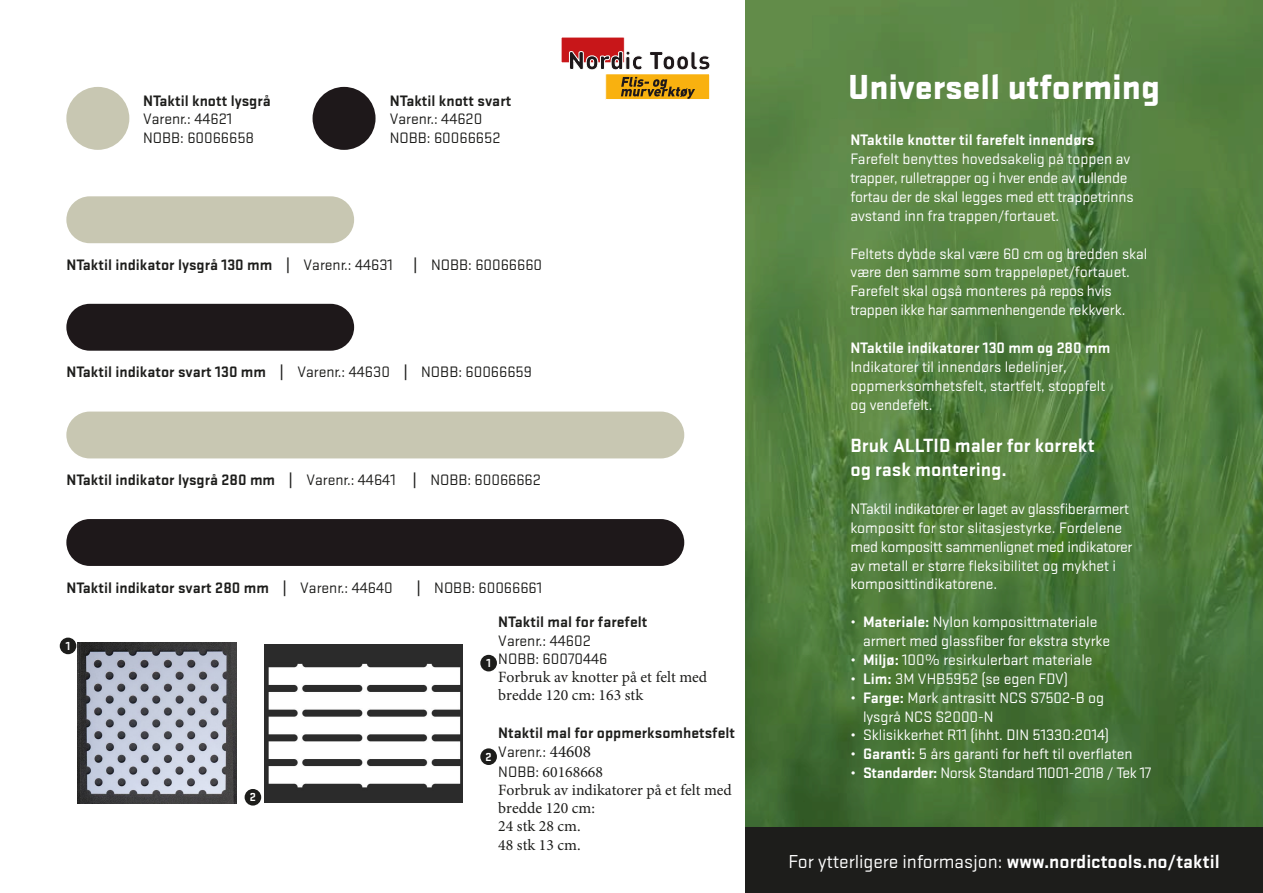
<style>
.page{position:relative;width:1263px;height:893px;background:#fff}
.page>*{position:absolute;margin:0;border:0;box-sizing:border-box;transform-origin:0 0}
.t1{font:900 36.15px "Stratum No 1";color:#fff}
.t2{font:700 19.95px/23.9px "Stratum No 1";color:#fff}
.t3{font:19.5px "Stratum No 1";color:#fff}
.t4{font:15.75px/18.9px "Stratum No 1";color:#fff}
.t5{font:700 15.75px/19.4px "Stratum No 1";color:#1d1d1b}
.t6{font:15.75px/18.3px "Minion Pro";color:#1d1d1b}
.t7{font:15.75px/18.6px "Stratum No 1";color:#1d1d1b}
.t8{font:700 15.75px "Stratum No 1";color:#fff}
.t9{font:15.75px "Stratum No 1";letter-spacing:-.02em;color:#fff}
.t10{font:700 12.15px "Stratum No 1";color:#fff}
.s1{font-weight:900}
.s2{font-weight:400}
.s3{font-family:"Minion Pro";font-weight:400;font-size:17.25px}
.s4{font-family:"Stratum No 1"}
.s5{font-weight:700}
</style>
<div class="page">
<img style="left:745px;top:0;width:518px;height:828px">
<div style="left:745px;top:828px;width:518px;height:65px;background:#1d1d1b"></div>
<div style="left:561px;top:37px;width:63px;height:26px;background:#c81619"></div>
<div style="left:606px;top:74px;width:104px;height:26px;background:#f9b10f"></div>
<div style="left:605px;top:74px;width:105px;height:26px;border:1px solid #fff"></div>
<svg style="left:621px;top:77px;width:74px;height:22px"></svg>
<svg style="left:569px;top:51px;width:141px;height:19px"></svg>
<div style="left:66px;top:87px;width:63px;height:63px;background:#c8c7b2;border-radius:50%"></div>
<div style="left:313px;top:87px;width:62px;height:63px;background:#1e181a;border-radius:50%"></div>
<div style="left:66px;top:196px;width:288px;height:47px;background:#c8c7b2;border-radius:23px"></div>
<div style="left:66px;top:304px;width:288px;height:47px;background:#1e181a;border-radius:23px"></div>
<div style="left:66px;top:412px;width:618px;height:46px;background:#c8c7b2;border-radius:23px"></div>
<div style="left:66px;top:519px;width:618px;height:47px;background:#1e181a;border-radius:23px"></div>
<div style="left:480px;top:655px;width:17px;height:16px;background:#1d1d1b;border-radius:50%"></div>
<div style="left:480px;top:748px;width:17px;height:17px;background:#1d1d1b;border-radius:50%"></div>
<div style="left:60px;top:638px;width:16px;height:16px;background:#1d1d1b;border-radius:50%"></div>
<div style="left:245px;top:789px;width:16px;height:17px;background:#1d1d1b;border-radius:50%"></div>
<img style="left:264px;top:645px;width:199px;height:158px">
<img style="left:77px;top:643px;width:159px;height:160px">
<p class="t5" style="left:143px;top:91px;width:129px">NTaktil knott lysgrå</p>
<p class="t7" style="left:143px;top:110px;width:113px">Varenr.: 44621<br>NOBB: 60066658</p>
<p class="t5" style="left:390px;top:91px;width:123px">NTaktil knott svart</p>
<p class="t7" style="left:390px;top:110px;width:112px">Varenr.: 44620<br>NOBB: 60066652</p>
<p class="t5" style="left:66px;top:255px;width:328px">NTaktil indikator lysgrå 130 mm <span class="s1">|</span> <span class="s2">Varenr.: 44631</span></p>
<p class="t7" style="left:413px;top:255px;width:130px"><span class="s1">|</span> NOBB: 60066660</p>
<p class="t5" style="left:66px;top:362px;width:467px">NTaktil indikator svart 130 mm <span class="s1">|</span> <span class="s2">Varenr.: 44630</span> <span class="s1">|</span> <span class="s2">NOBB: 60066659</span></p>
<p class="t5" style="left:66px;top:470px;width:476px">NTaktil indikator lysgrå 280 mm <span class="s1">|</span> <span class="s2">Varenr.: 44641</span> <span class="s1">|</span> <span class="s2">NOBB: 60066662</span></p>
<p class="t5" style="left:66px;top:578px;width:328px">NTaktil indikator svart 280 mm <span class="s1">|</span> <span class="s2">Varenr.: 44640</span></p>
<p class="t7" style="left:417px;top:578px;width:127px"><span class="s1">|</span> NOBB: 60066661</p>
<p class="t10" style="left:66px;top:639px;width:6px">1</p>
<p class="t10" style="left:250px;top:790px;width:8px">2</p>
<p class="t5" style="left:498px;top:612px;width:151px">NTaktil mal for farefelt</p>
<p class="t7" style="left:498px;top:631px;width:111px">Varenr.: 44602<br>NOBB: 60070446</p>
<p class="t6" style="left:498px;top:667px;width:210px">Forbruk av knotter på et felt med bredde 120 cm: 163 stk</p>
<p class="t5" style="left:498px;top:723px;width:238px">Ntaktil mal for oppmerksomhetsfelt<br><span class="s2">Varenr.:</span> <span class="s3">44608</span></p>
<p class="t6" style="left:498px;top:763px;width:235px"><span class="s4">NOBB:</span> 60168668<br>Forbruk av indikatorer på et felt med bredde 120 cm:<br>24 stk 28 cm.<br>48 stk 13 cm.</p>
<p class="t10" style="left:486px;top:656px;width:6px">1</p>
<p class="t10" style="left:485px;top:750px;width:8px">2</p>
<h1 class="t1" style="left:848px;top:67px;width:313px">Universell utforming</h1>
<p class="t8" style="left:850px;top:131px;width:245px">NTaktile knotter til farefelt innendørs</p>
<p class="t4" style="left:850px;top:149px;width:285px">Farefelt benyttes hovedsakelig på toppen av trapper, rulletrapper og i hver ende av rullende fortau der de skal legges med ett trappetrinns avstand inn fra trappen/fortauet.</p>
<p class="t4" style="left:850px;top:244px;width:299px">Feltets dybde skal være 60 cm og bredden skal være den samme som trappeløpet/fortauet.<br>Farefelt skal også monteres på repos hvis trappen ikke har sammenhengende rekkverk.</p>
<p class="t8" style="left:850px;top:339px;width:261px">NTaktile indikatorer 130 mm og 280 mm</p>
<p class="t4" style="left:850px;top:357px;width:256px">Indikatorer til innendørs ledelinjer, oppmerksomhetsfelt, startfelt, stoppfelt og vendefelt.</p>
<p class="t2" style="left:850px;top:434px;width:246px">Bruk ALLTID maler for korrekt og rask montering.</p>
<p class="t4" style="left:850px;top:499px;width:283px">NTaktil indikatorer er laget av glassfiberarmert kompositt for stor slitasjestyrke. Fordelene med kompositt sammenlignet med indikatorer av metall er større fleksibilitet og mykhet i komposittindikatorene.</p>
<p class="t4" style="left:863px;top:612px;width:249px;text-indent:-13px">• <span class="s5">Materiale:</span> Nylon komposittmateriale armert med glassfiber for ekstra styrke</p>
<p class="t4" style="left:850px;top:650px;width:244px">• <span class="s5">Miljø:</span> 100% resirkulerbart materiale</p>
<p class="t4" style="left:850px;top:669px;width:219px">• <span class="s5">Lim:</span> 3M VHB5952 (se egen FDV)</p>
<p class="t4" style="left:863px;top:688px;width:243px;text-indent:-13px">• <span class="s5">Farge:</span> Mørk antrasitt NCS S7502-B og lysgrå NCS S2000-N</p>
<p class="t4" style="left:850px;top:726px;width:260px">• Sklisikkerhet R11 (ihht. DIN 51330:2014)</p>
<p class="t4" style="left:850px;top:745px;width:284px">• <span class="s5">Garanti:</span> 5 års garanti for heft til overflaten</p>
<p class="t9" style="left:850px;top:764px;width:302px">• <span class="s5">Standarder:</span> Norsk Standard 11001-2018 / Tek 17</p>
<p class="t3" style="left:788px;top:851px;width:433px">For ytterligere informasjon: <span class="s5">www.nordictools.no/taktil</span></p>
</div>
